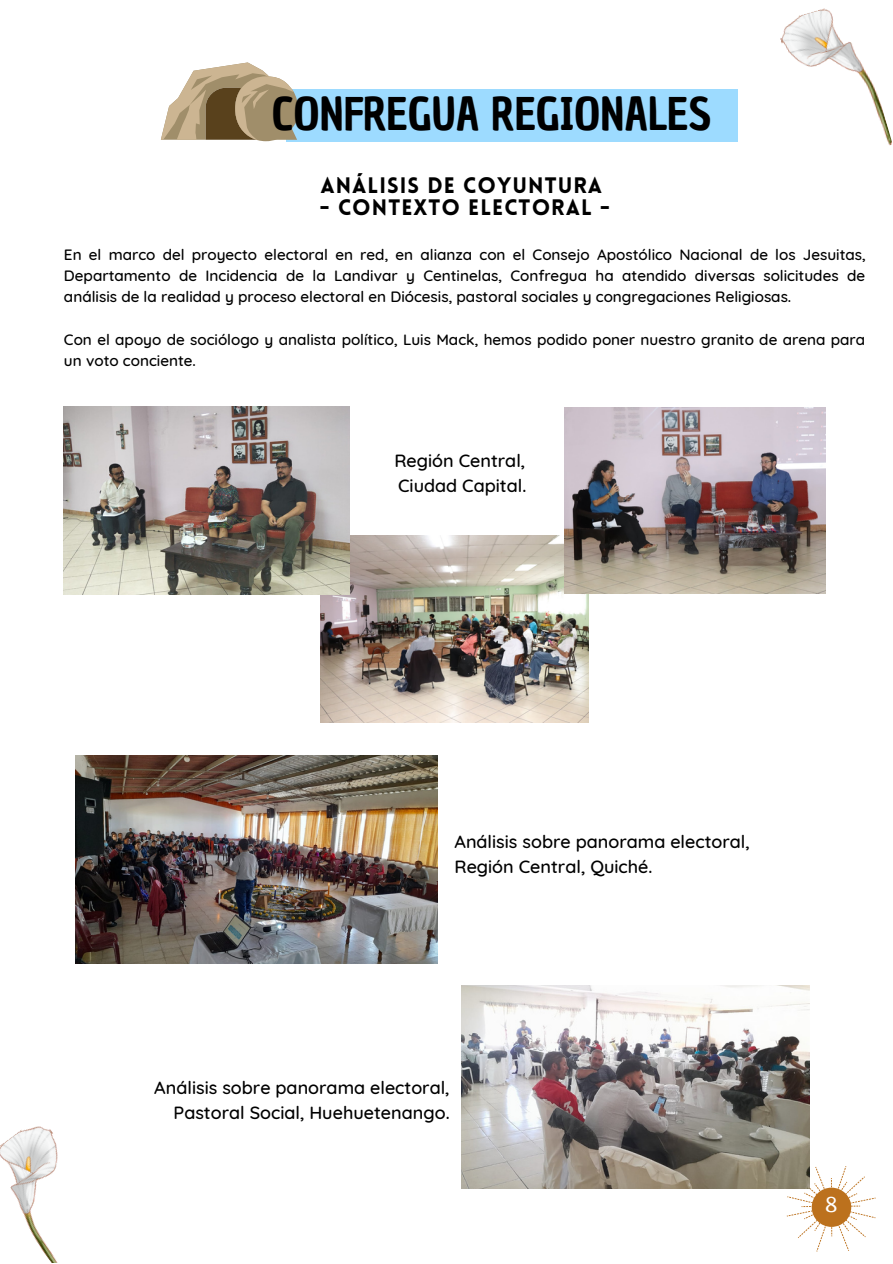
<style>
.page{position:relative;width:893px;height:1264px;background:#fff}
.page>*{position:absolute;margin:0;border:0;box-sizing:border-box;transform-origin:0 0}
.t1{font:43.95px "Chau Philomene One";color:#000}
.t2{font:900 21.9px "Lovelo";letter-spacing:.05em;color:#000}
.t3{font:20.4px "Trocchi";color:#fff}
.t4{font:500 18px/24.8px "Quicksand";color:#000}
.t5{font:500 15.3px/21.3px "Quicksand";color:#000;text-align:justify}
</style>
<div class="page">
<svg style="left:786px;top:1166px;width:89px;height:85px"></svg>
<div style="left:286px;top:89px;width:451px;height:53px;background:#9ddbff"></div>
<svg style="left:161px;top:62px;width:138px;height:79px"></svg>
<img style="left:0;top:1126px;width:58px;height:136px">
<img style="left:780px;top:8px;width:112px;height:138px">
<img style="left:461px;top:985px;width:348px;height:203px">
<img style="left:76px;top:755px;width:362px;height:208px">
<img style="left:320px;top:535px;width:268px;height:187px">
<img style="left:564px;top:407px;width:261px;height:187px">
<img style="left:64px;top:406px;width:285px;height:188px">
<h1 class="t1" style="left:272px;top:85px;width:441px">CONFREGUA REGIONALES</h1>
<h2 class="t2" style="left:320px;top:177px;width:283px">ANÁLISIS DE COYUNTURA</h2>
<h2 class="t2" style="left:320px;top:198px;width:292px">- CONTEXTO ELECTORAL -</h2>
<p class="t5" style="left:64px;top:243px;width:803px">En el marco del proyecto electoral en red, en alianza con el Consejo Apostólico Nacional de los Jesuitas, Departamento de Incidencia de la Landivar y Centinelas, Confregua ha atendido diversas solicitudes de análisis de la realidad y proceso electoral en Diócesis, pastoral sociales y congregaciones Religiosas.</p>
<p class="t5" style="left:64px;top:329px;width:802px">Con el apoyo de sociólogo y analista político, Luis Mack, hemos podido poner nuestro granito de arena para un voto conciente.</p>
<p class="t4" style="left:394px;top:448px;width:133px">Región Central,<br>Ciudad Capital.</p>
<p class="t4" style="left:454px;top:829px;width:297px">Análisis sobre panorama electoral,<br>Región Central, Quiché.</p>
<p class="t4" style="left:154px;top:1074px;width:297px;text-align:right">Análisis sobre panorama electoral,<br>Pastoral Social, Huehuetenango.</p>
<h3 class="t3" style="left:825px;top:1191px;width:14px">8</h3>
</div>
